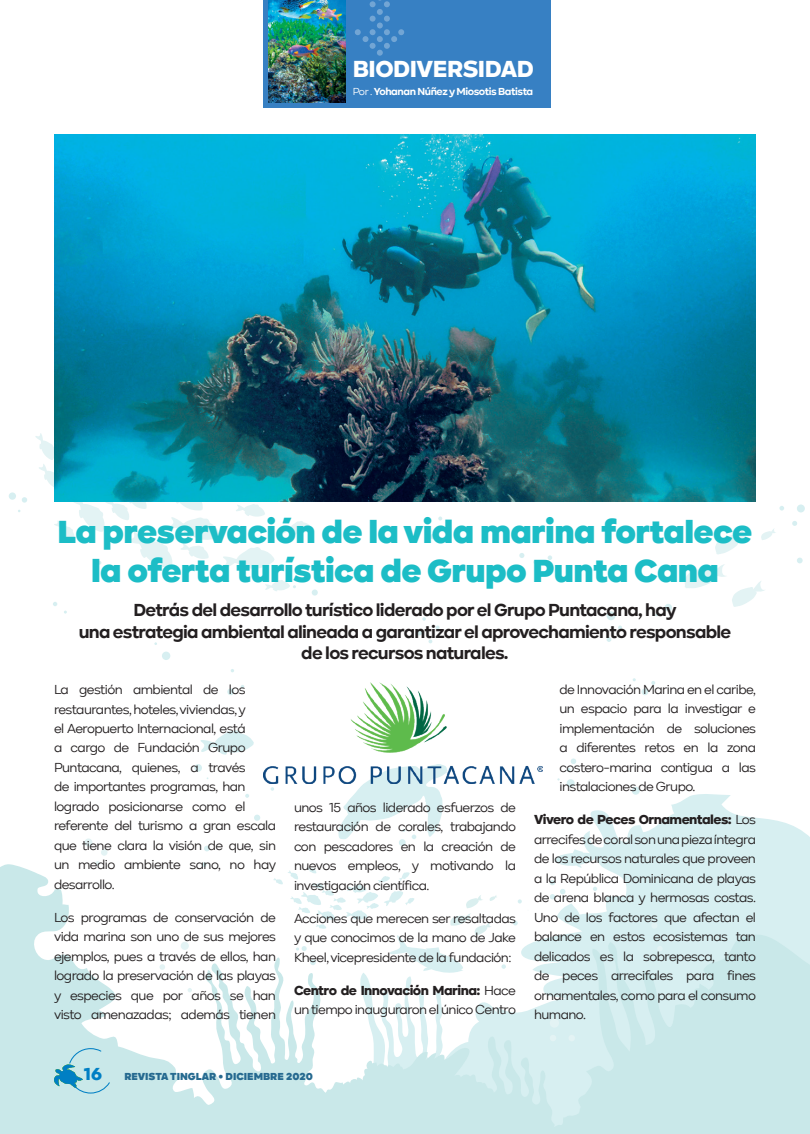
<style>
.page{position:relative;width:810px;height:1134px;background:#fff}
.page>*{position:absolute;margin:0;border:0;box-sizing:border-box;transform-origin:0 0}
.t1{font:800 33px/39px "Kinetika";letter-spacing:-.02em;color:#1cbdc6;text-align:center}
.t2{font:900 24px "Kinetika";letter-spacing:-.02em;color:#fff}
.t3{font:700 18px/21px "Kinetika";letter-spacing:-.04em;color:#231f20;text-align:center}
.t4{font:13.5px/19.5px "Kinetika";letter-spacing:-.04em;color:#231f20;text-align:justify}
.t5{font:700 10.5px "Kinetika";letter-spacing:-.04em;color:#fff}
.t6{font:800 10.5px "Kinetika";color:#266a90}
.s1{font-weight:400}
.s2{font-weight:900}
.s3{font-weight:900;font-size:18px;color:#007fc4}
</style>
<div class="page">
<svg style="left:715px;top:528px;width:33px;height:27px"></svg>
<svg style="left:685px;top:564px;width:80px;height:43px"></svg>
<svg style="left:761px;top:529px;width:15px;height:11px"></svg>
<svg style="left:282px;top:521px;width:29px;height:14px"></svg>
<svg style="left:201px;top:730px;width:53px;height:25px"></svg>
<svg style="left:271px;top:787px;width:3px;height:4px"></svg>
<svg style="left:245px;top:794px;width:4px;height:4px"></svg>
<div style="left:227px;top:688px;width:7px;height:7px;background:#d7eff1;border-radius:50%"></div>
<svg style="left:312px;top:590px;width:6px;height:6px"></svg>
<svg style="left:265px;top:580px;width:31px;height:11px"></svg>
<div style="left:162px;top:652px;width:8px;height:8px;background:#d7eff1;border-radius:50%"></div>
<svg style="left:53px;top:602px;width:4px;height:4px"></svg>
<svg style="left:35px;top:433px;width:240px;height:138px"></svg>
<div style="left:9px;top:492px;width:7px;height:8px;background:#d7eff1;border-radius:50%"></div>
<svg style="left:22px;top:497px;width:5px;height:6px"></svg>
<div style="left:194px;top:764px;width:8px;height:8px;background:#d7eff1;border-radius:50%"></div>
<svg style="left:343px;top:783px;width:104px;height:17px"></svg>
<div style="left:567px;top:779px;width:8px;height:8px;background:#d7eff1;border-radius:50%"></div>
<svg style="left:567px;top:759px;width:9px;height:13px"></svg>
<div style="left:632px;top:787px;width:8px;height:8px;background:#d7eff1;border-radius:50%"></div>
<svg style="left:651px;top:681px;width:4px;height:4px"></svg>
<div style="left:642px;top:688px;width:6px;height:7px;background:#d7eff1;border-radius:50%"></div>
<div style="left:665px;top:604px;width:7px;height:7px;background:#d7eff1;border-radius:50%"></div>
<svg style="left:797px;top:558px;width:6px;height:5px"></svg>
<div style="left:797px;top:505px;width:8px;height:7px;background:#d7eff1;border-radius:50%"></div>
<svg style="left:779px;top:506px;width:5px;height:5px"></svg>
<svg style="left:792px;top:521px;width:5px;height:5px"></svg>
<div style="left:607px;top:611px;width:8px;height:9px;background:#d7eff1;border-radius:50%"></div>
<svg style="left:618px;top:626px;width:4px;height:4px"></svg>
<svg style="left:607px;top:637px;width:4px;height:5px"></svg>
<svg style="left:519px;top:553px;width:5px;height:5px"></svg>
<svg style="left:548px;top:555px;width:4px;height:5px"></svg>
<svg style="left:533px;top:560px;width:5px;height:4px"></svg>
<svg style="left:438px;top:517px;width:4px;height:4px"></svg>
<svg style="left:430px;top:534px;width:6px;height:5px"></svg>
<svg style="left:422px;top:617px;width:4px;height:4px"></svg>
<svg style="left:436px;top:626px;width:4px;height:4px"></svg>
<svg style="left:416px;top:630px;width:6px;height:6px"></svg>
<svg style="left:0;top:800px;width:809px;height:334px"></svg>
<svg style="left:54px;top:1048px;width:62px;height:46px;background:#aad8e1"></svg>
<div style="left:264px;top:0;width:287px;height:108px;background:#3780c3"></div>
<img style="left:269px;top:0;width:77px;height:103px">
<img style="left:54px;top:134px;width:702px;height:367px">
<img style="left:263px;top:683px;width:279px;height:100px">
<svg style="left:355px;top:0;width:49px;height:56px"></svg>
<h2 class="t2" style="left:353px;top:54px;width:183px">BIODIVERSIDAD</h2>
<p class="t5" style="left:353px;top:86px;width:182px"><span class="s1">Por .</span> Yohanan Núñez y Miosotis Batista</p>
<h1 class="t1" style="left:58px;top:512px;width:696px">La preservación de la vida marina fortalece la oferta turística de Grupo Punta Cana</h1>
<h3 class="t3" style="left:79px;top:600px;width:654px">Detrás del desarrollo turístico liderado por el Grupo Puntacana, hay<br>una estrategia ambiental alineada a garantizar el aprovechamiento responsable de los recursos naturales.</h3>
<p class="t4" style="left:54px;top:680px;width:224px;text-align:left">La gestión ambiental de los restaurantes, hoteles, viviendas, y<br>el Aeropuerto Internacional, está<br>a cargo de Fundación Grupo<br>Puntacana, quienes, a través<br>de importantes programas, han logrado posicionarse como el referente del turismo a gran escala que tiene clara la visión de que, sin un medio ambiente sano, no hay desarrollo.</p>
<p class="t4" style="left:54px;top:908px;width:224px">Los programas de conservación de vida marina son uno de sus mejores ejemplos, pues a través de ellos, han logrado la preservación de las playas y especies que por años se han visto amenazadas; además tienen</p>
<p class="t4" style="left:294px;top:797px;width:224px">unos 15 años liderado esfuerzos de restauración de corales, trabajando con pescadores en la creación de nuevos empleos, y motivando la investigación científica.</p>
<p class="t4" style="left:294px;top:908px;width:223px">Acciones que merecen ser resaltadas y que conocimos de la mano de Jake Kheel, vicepresidente de la fundación:</p>
<p class="t4" style="left:294px;top:980px;width:224px"><span class="s2">Centro de Innovación Marina:</span> Hace un tiempo inauguraron el único Centro</p>
<p class="t6" style="left:84px;top:1070px;width:231px"><span class="s3">16</span> REVISTA TINGLAR • DICIEMBRE 2020</p>
<p class="t4" style="left:559px;top:680px;width:198px">de Innovación Marina en el caribe, un espacio para la investigar e implementación de soluciones a diferentes retos en la zona costero-marina contigua a las instalaciones de Grupo.</p>
<p class="t4" style="left:534px;top:810px;width:224px"><span class="s2">Vivero de Peces Ornamentales:</span> Los arrecifes de coral son una pieza íntegra de los recursos naturales que proveen a la República Dominicana de playas de arena blanca y hermosas costas.<br>Uno de los factores que afectan el balance en estos ecosistemas tan delicados es la sobrepesca, tanto de peces arrecifales para fines ornamentales, como para el consumo humano.</p>
</div>
